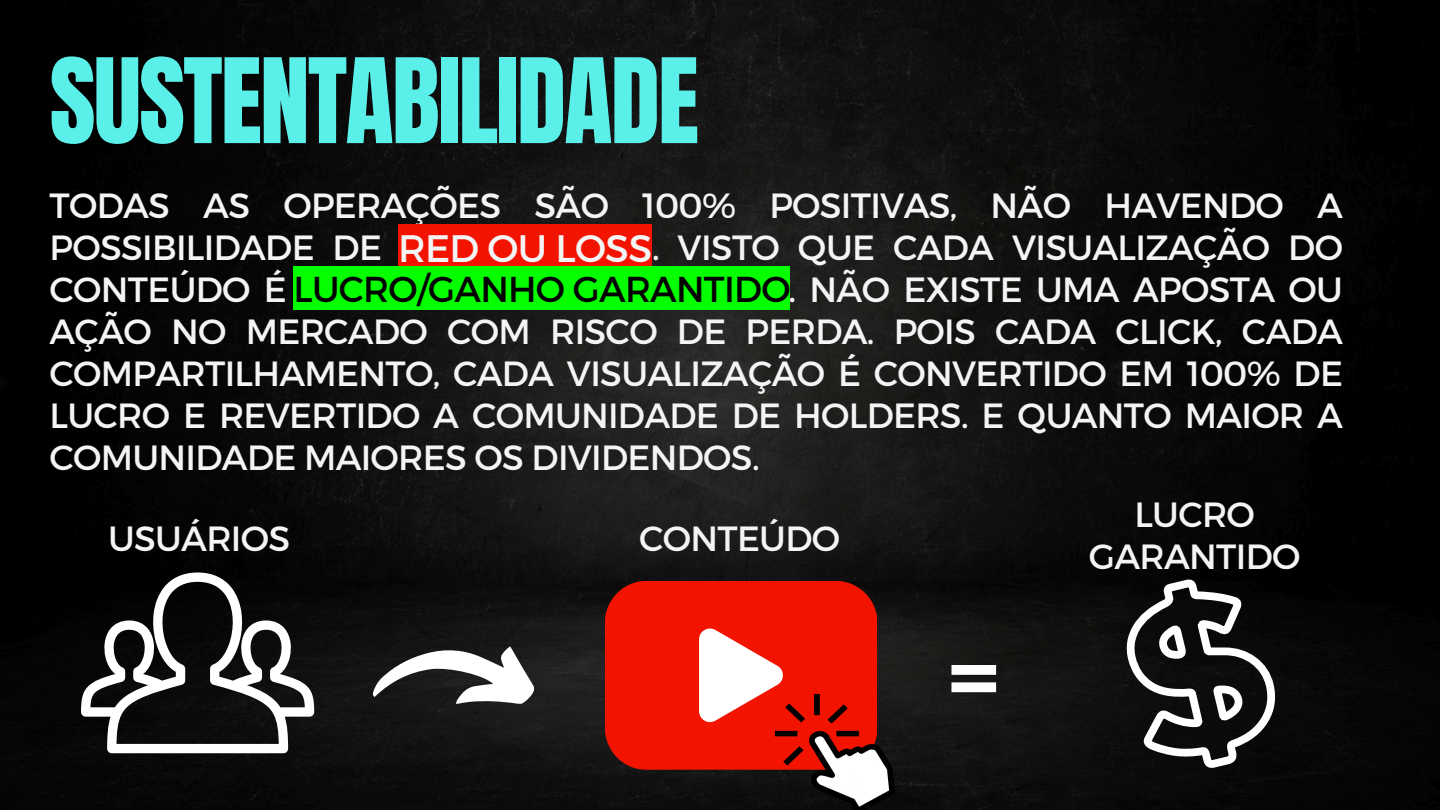
<style>
.page{position:relative;width:1440px;height:810px;background:#fff}
.page>*{position:absolute;margin:0;border:0;box-sizing:border-box;transform-origin:0 0}
.t1{font:100px "Anton";letter-spacing:-.02em;color:#5befea}
.t2{font:700 92px "Open Sans";color:#fff}
.t3{font:38.3px "Montserrat";letter-spacing:-.02em;color:#f4f4f4}
.t4{font:36px "Montserrat";letter-spacing:-.02em;color:#000}
.t5{font:35px/42px "Montserrat";letter-spacing:-.02em;color:#f4f4f4;text-align:justify}
</style>
<div class="page">
<img style="left:0;top:0;width:1440px;height:810px">
<svg style="left:81px;top:573px;width:233px;height:180px"></svg>
<svg style="left:372px;top:646px;width:163px;height:58px"></svg>
<div style="left:398px;top:224px;width:253px;height:46px;background:#f21400"></div>
<div style="left:294px;top:266px;width:496px;height:44px;background:#05ff00"></div>
<svg style="left:1103px;top:558px;width:191px;height:232px;background:#2d2d2d"></svg>
<div style="left:605px;top:581px;width:272px;height:189px;background:#f21400"></div>
<svg style="left:699px;top:626px;width:86px;height:99px"></svg>
<img style="left:776px;top:694px;width:118px;height:116px">
<h1 class="t1" style="left:50px;top:29px;width:651px">SUSTENTABILIDADE</h1>
<p class="t5" style="left:50px;top:182px;width:1295px">TODAS AS OPERAÇÕES SÃO 100% POSITIVAS, NÃO HAVENDO A POSSIBILIDADE DE RED OU LOSS. VISTO QUE CADA VISUALIZAÇÃO DO CONTEÚDO É LUCRO/GANHO GARANTIDO. NÃO EXISTE UMA APOSTA OU AÇÃO NO MERCADO COM RISCO DE PERDA. POIS CADA CLICK, CADA COMPARTILHAMENTO, CADA VISUALIZAÇÃO É CONVERTIDO EM 100% DE LUCRO E REVERTIDO A COMUNIDADE DE HOLDERS. E QUANTO MAIOR A COMUNIDADE MAIORES OS DIVIDENDOS.</p>
<p class="t3" style="left:398px;top:223px;width:255px">RED OU LOSS</p>
<p class="t4" style="left:294px;top:266px;width:498px">LUCRO/GANHO GARANTIDO</p>
<p class="t5" style="left:108px;top:515px;width:184px">USUÁRIOS</p>
<p class="t5" style="left:639px;top:515px;width:202px">CONTEÚDO</p>
<p class="t2" style="left:948px;top:613px;width:54px">=</p>
<p class="t5" style="left:1134px;top:492px;width:122px">LUCRO</p>
<p class="t5" style="left:1089px;top:534px;width:213px">GARANTIDO</p>
</div>
